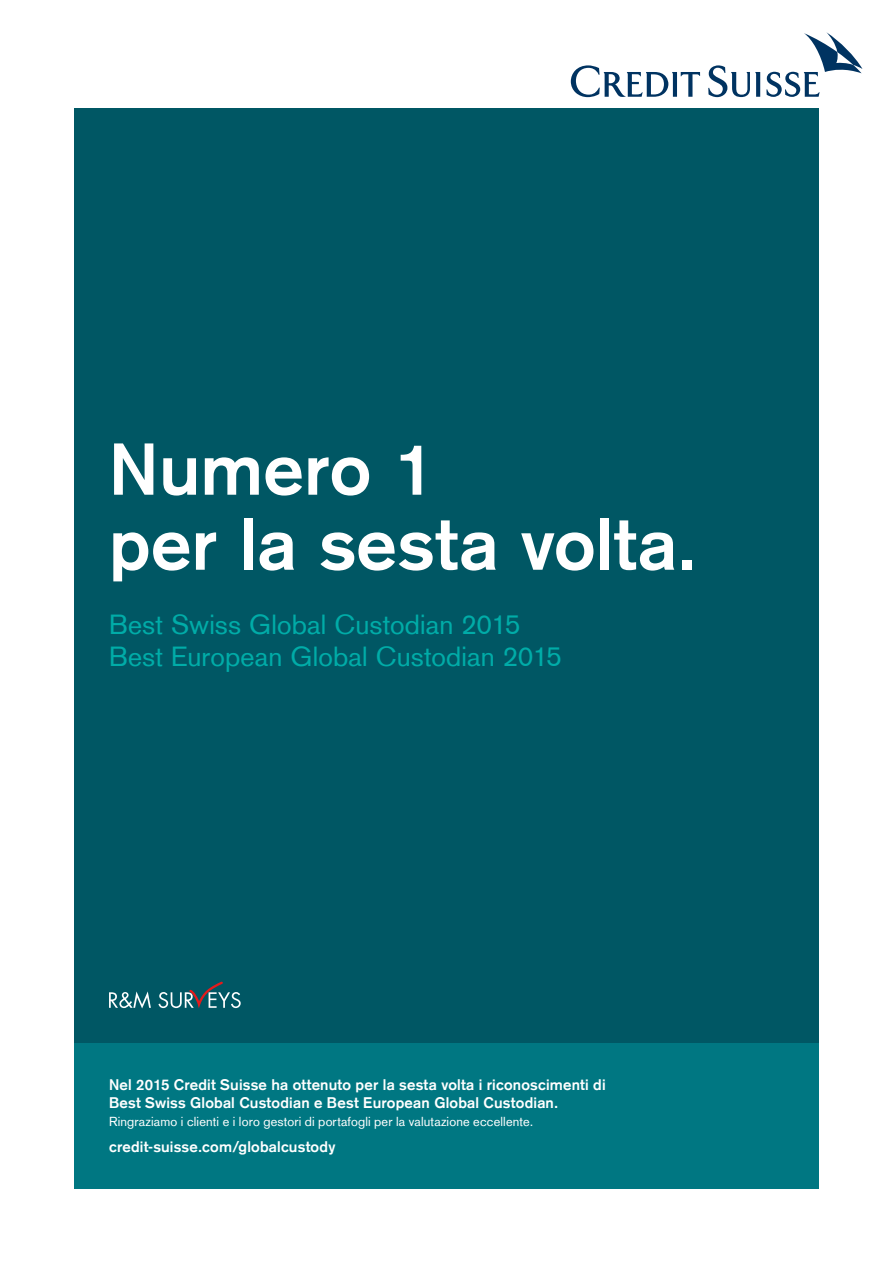
<style>
.page{position:relative;width:893px;height:1263px;background:#fff}
.page>*{position:absolute;margin:0;border:0;box-sizing:border-box;transform-origin:0 0}
.t1{font:700 72px/75px "Credit Suisse Type";letter-spacing:.01em;color:#fff}
.t2{font:27px/31.5px "Credit Suisse Type";letter-spacing:.005em;color:#00aca8}
.t3{font:700 15px/18px "Credit Suisse Type";letter-spacing:.015em;color:#fff}
.t4{font:12.75px "Credit Suisse Type";letter-spacing:.01em;color:#fff}
</style>
<div class="page">
<svg style="left:571px;top:65px;width:129px;height:32px"></svg>
<svg style="left:708px;top:65px;width:52px;height:32px"></svg>
<svg style="left:766px;top:32px;width:96px;height:65px"></svg>
<div style="left:74px;top:108px;width:745px;height:935px;background:#005764"></div>
<div style="left:74px;top:1043px;width:745px;height:145px;background:#007782"></div>
<svg style="left:109px;top:991px;width:42px;height:17px"></svg>
<svg style="left:158px;top:982px;width:83px;height:26px"></svg>
<h1 class="t1" style="left:109px;top:432px;width:590px">Numero 1<br>per la sesta volta.</h1>
<h2 class="t2" style="left:109px;top:609px;width:454px">Best Swiss Global Custodian 2015<br>Best European Global Custodian 2015</h2>
<p class="t3" style="left:109px;top:1075px;width:498px">Nel 2015 Credit Suisse ha ottenuto per la sesta volta i riconoscimenti di<br>Best Swiss Global Custodian e Best European Global Custodian.</p>
<p class="t4" style="left:109px;top:1113px;width:426px">Ringraziamo i clienti e i loro gestori di portafogli per la valutazione eccellente.</p>
<p class="t3" style="left:109px;top:1137px;width:228px">credit-suisse.com/globalcustody</p>
</div>
